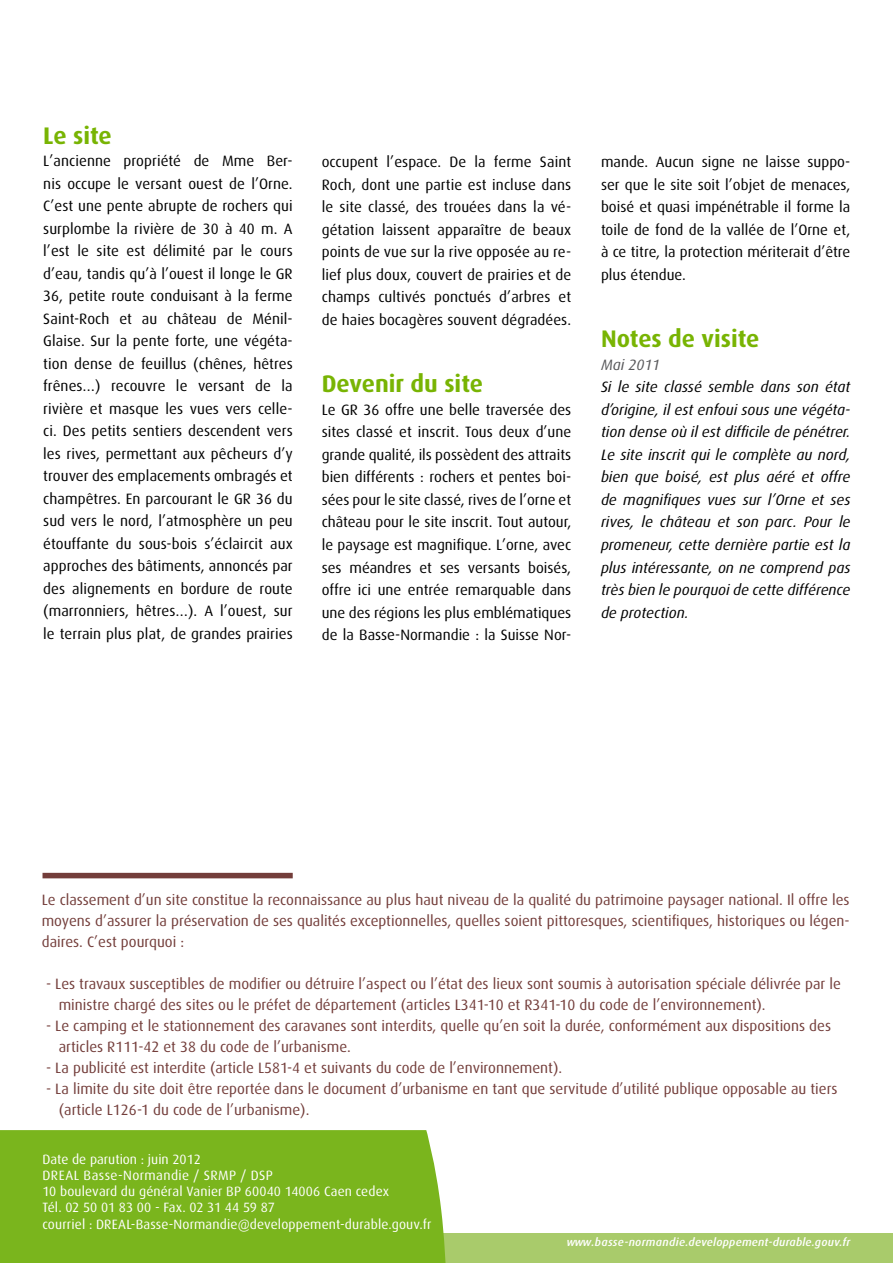
<style>
.page{position:relative;width:893px;height:1263px;background:#fff}
.page>*{position:absolute;margin:0;border:0;box-sizing:border-box;transform-origin:0 0}
.t1{font:700 24px "Dax OT";color:#78b403}
.t2{font:15px/22.5px "Dax OT";color:#000;text-align:justify}
.t3{font:15px/21px "Dax OT";color:#733d3a}
.t4{font:italic 15px/22.5px "Dax OT";color:#000;text-align:justify}
.t5{font:italic 15px "Dax OT";color:#58585a}
.t6{font:13.5px/16.2px "Dax OT";letter-spacing:.01em;color:#fff}
.t7{font:italic 500 11.25px "Dax OT";letter-spacing:.025em;color:#fff}
</style>
<div class="page">
<div style="left:0;top:1233px;width:893px;height:30px;background:#a9cb6b"></div>
<div style="left:43px;top:873px;width:250px;height:5px;background:#733d3a"></div>
<div style="left:0;top:1130px;width:446px;height:133px;background:#7ab51d"></div>
<h1 class="t1" style="left:43px;top:122px;width:70px">Le site</h1>
<p class="t2" style="left:43px;top:150px;width:251px">L’ancienne propriété de Mme Ber&shy;nis occupe le versant ouest de l’Orne.<br>C’est une pente abrupte de rochers qui surplombe la rivière de 30 à 40 m. A l’est le site est délimité par le cours d’eau, tandis qu’à l’ouest il longe le GR 36, petite route conduisant à la ferme Saint-Roch et au château de Ménil-Glaise. Sur la pente forte, une végéta&shy;tion dense de feuillus (chênes, hêtres frênes…) recouvre le versant de la rivière et masque les vues vers celle&shy;ci. Des petits sentiers descendent vers les rives, permettant aux pêcheurs d’y trouver des emplacements ombragés et champêtres. En parcourant le GR 36 du sud vers le nord, l’atmosphère un peu étouffante du sous-bois s’éclaircit aux approches des bâtiments, annoncés par des alignements en bordure de route (marronniers, hêtres…). A l’ouest, sur le terrain plus plat, de grandes prairies</p>
<p class="t2" style="left:322px;top:151px;width:251px">occupent l’espace. De la ferme Saint Roch, dont une partie est incluse dans le site classé, des trouées dans la vé&shy;gétation laissent apparaître de beaux points de vue sur la rive opposée au re&shy;lief plus doux, couvert de prairies et de champs cultivés ponctués d’arbres et de haies bocagères souvent dégradées.</p>
<h1 class="t1" style="left:322px;top:371px;width:163px">Devenir du site</h1>
<p class="t2" style="left:322px;top:399px;width:251px">Le GR 36 offre une belle traversée des sites classé et inscrit. Tous deux d’une grande qualité, ils possèdent des attraits bien différents : rochers et pentes boi&shy;sées pour le site classé, rives de l’orne et château pour le site inscrit. Tout autour, le paysage est magnifique. L’orne, avec ses méandres et ses versants boisés, offre ici une entrée remarquable dans une des régions les plus emblématiques de la Basse-Normandie : la Suisse Nor-</p>
<p class="t2" style="left:601px;top:151px;width:251px">mande. Aucun signe ne laisse suppo&shy;ser que le site soit l’objet de menaces, boisé et quasi impénétrable il forme la toile de fond de la vallée de l’Orne et, à ce titre, la protection mériterait d’être plus étendue.</p>
<h1 class="t1" style="left:601px;top:326px;width:160px">Notes de visite</h1>
<p class="t5" style="left:601px;top:356px;width:61px">Mai 2011</p>
<p class="t4" style="left:601px;top:376px;width:251px">Si le site classé semble dans son état d’origine, il est enfoui sous une végéta&shy;tion dense où il est difficile de pénétrer.<br>Le site inscrit qui le complète au nord, bien que boisé, est plus aéré et offre de magnifiques vues sur l’Orne et ses rives, le château et son parc. Pour le promeneur, cette dernière partie est la plus intéressante, on ne comprend pas très bien le pourquoi de cette différence de protection.</p>
<p class="t3" style="left:42px;top:889px;width:809px;text-align:justify">Le classement d’un site constitue la reconnaissance au plus haut niveau de la qualité du patrimoine paysager national. Il offre les moyens d’assurer la préservation de ses qualités exceptionnelles, quelles soient pittoresques, scientifiques, historiques ou légen&shy;daires. C’est pourquoi :</p>
<p class="t3" style="left:59px;top:973px;width:784px;text-indent:-13px">- Les travaux susceptibles de modifier ou détruire l’aspect ou l’état des lieux sont soumis à autorisation spéciale délivrée par le ministre chargé des sites ou le préfet de département (articles L341-10 et R341-10 du code de l’environnement).</p>
<p class="t3" style="left:59px;top:1015px;width:774px;text-indent:-13px">- Le camping et le stationnement des caravanes sont interdits, quelle qu’en soit la durée, conformément aux dispositions des articles R111-42 et 38 du code de l’urbanisme.</p>
<p class="t3" style="left:46px;top:1057px;width:518px">- La publicité est interdite (article L581-4 et suivants du code de l’environnement).</p>
<p class="t3" style="left:59px;top:1078px;width:780px;text-indent:-13px">- La limite du site doit être reportée dans le document d’urbanisme en tant que servitude d’utilité publique opposable au tiers (article L126-1 du code de l’urbanisme).</p>
<p class="t6" style="left:43px;top:1151px;width:391px">Date de parution : juin 2012<br>DREAL Basse-Normandie / SRMP / DSP<br>10 boulevard du général Vanier BP 60040 14006 Caen cedex<br>Tél. 02 50 01 83 00 - Fax. 02 31 44 59 87<br>courriel : DREAL-Basse-Normandie@developpement-durable.gouv.fr</p>
<p class="t7" style="left:566px;top:1236px;width:285px">www.basse-normandie.developpement-durable.gouv.fr</p>
</div>
